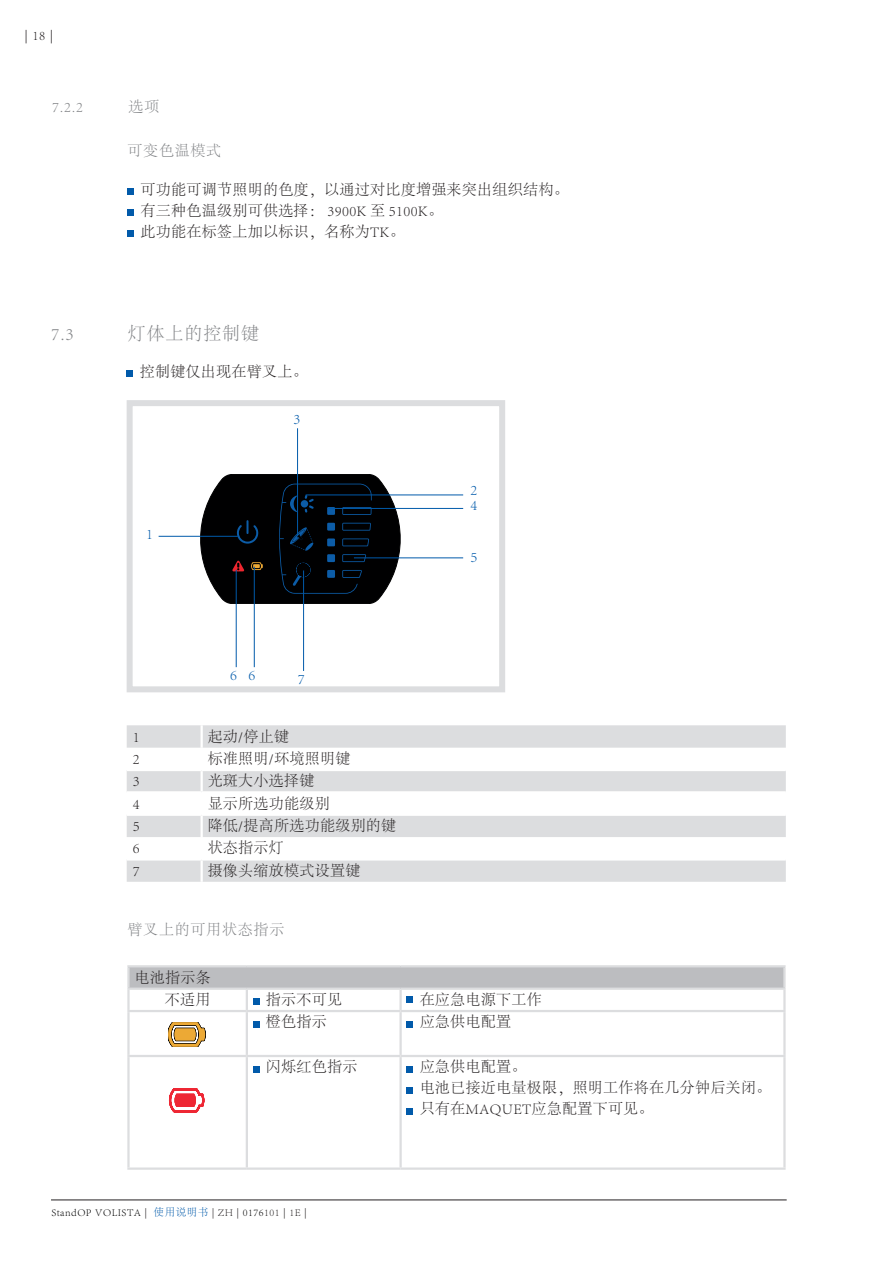
<style>
.page{position:relative;width:893px;height:1263px;background:#fff}
.page>*{position:absolute;margin:0;border:0;box-sizing:border-box;transform-origin:0 0}
.t1{font:300 18px "Adobe Song Std";letter-spacing:.05em;color:#808285}
.COPY-roman_10_14pt{font:300 15px "Adobe Song Std";letter-spacing:.02em;color:#231f20}
.LIST-roman_10_14pt{font:300 15px "Adobe Song Std";letter-spacing:.02em;color:#231f20}
.HEADLINE02_10_14pt_g{font:300 15px "Adobe Song Std";letter-spacing:.05em;color:#808285}
.COPY-roman_10_14pt-2{font:300 15px "Adobe Song Std";color:#015aaa}
.HEADLINE03_10_14pt_g{font:300 15px "Adobe Song Std";letter-spacing:.05em;color:#808285}
.t2{font:300 13.5px "Adobe Song Std";color:#231f20}
.t3{font:300 10.5px "Adobe Song Std";letter-spacing:.05em;color:#000}
.s1{color:#231f20}
.s2{color:#015aaa}
</style>
<div class="page">
<hr style="left:51px;top:1199px;width:736px;height:1px;background:#231f20">
<div style="left:128px;top:188px;width:6px;height:7px;background:#015aaa"></div>
<div style="left:128px;top:209px;width:6px;height:7px;background:#015aaa"></div>
<div style="left:128px;top:230px;width:6px;height:7px;background:#015aaa"></div>
<svg style="left:201px;top:474px;width:199px;height:130px;background:#15181c"></svg>
<div style="left:127px;top:400px;width:378px;height:292px;border:6px solid #dcdddf"></div>
<svg style="left:127px;top:371px;width:6px;height:6px"></svg>
<svg style="left:127px;top:725px;width:659px;height:157px;fill:#dcdddf"></svg>
<hr style="left:201px;top:725px;width:2px;height:23px;background:#fff">
<hr style="left:201px;top:748px;width:2px;height:21px;background:#fff">
<hr style="left:127px;top:769px;width:75px;height:2px;background:#fff">
<hr style="left:202px;top:769px;width:584px;height:2px;background:#fff">
<hr style="left:201px;top:771px;width:2px;height:20px;background:#fff">
<hr style="left:127px;top:791px;width:75px;height:2px;background:#fff">
<hr style="left:202px;top:791px;width:584px;height:2px;background:#fff">
<hr style="left:201px;top:793px;width:2px;height:21px;background:#fff">
<hr style="left:127px;top:814px;width:75px;height:2px;background:#fff">
<hr style="left:202px;top:814px;width:584px;height:2px;background:#fff">
<hr style="left:201px;top:816px;width:2px;height:21px;background:#fff">
<hr style="left:201px;top:837px;width:2px;height:21px;background:#fff">
<hr style="left:127px;top:858px;width:75px;height:2px;background:#fff">
<hr style="left:202px;top:858px;width:584px;height:2px;background:#fff">
<hr style="left:201px;top:860px;width:2px;height:22px;background:#fff">
<hr style="left:354px;top:557px;width:109px;height:1px;background:#015aaa">
<hr style="left:328px;top:508px;width:135px;height:1px;background:#015aaa">
<hr style="left:306px;top:495px;width:157px;height:1px;background:#015aaa">
<hr style="left:159px;top:536px;width:79px;height:1px;background:#015aaa">
<hr style="left:297px;top:428px;width:1px;height:108px;background:#015aaa">
<hr style="left:254px;top:567px;width:1px;height:100px;background:#015aaa">
<hr style="left:236px;top:570px;width:1px;height:97px;background:#015aaa">
<div style="left:128px;top:966px;width:656px;height:23px;background:#bcbdc0"></div>
<hr style="left:127px;top:965px;width:120px;height:2px;background:#dcdddf">
<hr style="left:127px;top:967px;width:3px;height:20px;background:#dcdddf">
<hr style="left:247px;top:965px;width:154px;height:2px;background:#dcdddf">
<hr style="left:401px;top:965px;width:385px;height:2px;background:#dcdddf">
<hr style="left:783px;top:967px;width:3px;height:20px;background:#dcdddf">
<hr style="left:127px;top:987px;width:120px;height:3px;background:#dcdddf">
<hr style="left:127px;top:990px;width:3px;height:20px;background:#dcdddf">
<hr style="left:247px;top:987px;width:154px;height:3px;background:#dcdddf">
<hr style="left:246px;top:990px;width:2px;height:20px;background:#dcdddf">
<hr style="left:401px;top:987px;width:385px;height:3px;background:#dcdddf">
<hr style="left:399px;top:990px;width:3px;height:20px;background:#dcdddf">
<hr style="left:783px;top:990px;width:3px;height:20px;background:#dcdddf">
<hr style="left:127px;top:1010px;width:120px;height:2px;background:#dcdddf">
<hr style="left:127px;top:1012px;width:3px;height:43px;background:#dcdddf">
<hr style="left:247px;top:1010px;width:154px;height:2px;background:#dcdddf">
<hr style="left:246px;top:1012px;width:2px;height:43px;background:#dcdddf">
<hr style="left:401px;top:1010px;width:385px;height:2px;background:#dcdddf">
<hr style="left:399px;top:1012px;width:3px;height:43px;background:#dcdddf">
<hr style="left:783px;top:1012px;width:3px;height:43px;background:#dcdddf">
<hr style="left:127px;top:1055px;width:120px;height:2px;background:#dcdddf">
<hr style="left:127px;top:1057px;width:3px;height:110px;background:#dcdddf">
<hr style="left:247px;top:1055px;width:154px;height:2px;background:#dcdddf">
<hr style="left:246px;top:1057px;width:2px;height:110px;background:#dcdddf">
<hr style="left:401px;top:1055px;width:385px;height:2px;background:#dcdddf">
<hr style="left:399px;top:1057px;width:3px;height:110px;background:#dcdddf">
<hr style="left:783px;top:1057px;width:3px;height:110px;background:#dcdddf">
<hr style="left:127px;top:1167px;width:120px;height:3px;background:#dcdddf">
<hr style="left:247px;top:1167px;width:154px;height:3px;background:#dcdddf">
<hr style="left:401px;top:1167px;width:385px;height:3px;background:#dcdddf">
<svg style="left:253px;top:999px;width:6px;height:6px"></svg>
<div style="left:407px;top:996px;width:6px;height:7px;background:#015aaa"></div>
<svg style="left:168px;top:1022px;width:37px;height:25px"></svg>
<svg style="left:253px;top:1021px;width:6px;height:6px"></svg>
<svg style="left:407px;top:1021px;width:6px;height:6px"></svg>
<svg style="left:169px;top:1088px;width:35px;height:24px"></svg>
<svg style="left:253px;top:1066px;width:6px;height:6px"></svg>
<svg style="left:407px;top:1066px;width:6px;height:6px"></svg>
<svg style="left:407px;top:1087px;width:6px;height:6px"></svg>
<svg style="left:407px;top:1108px;width:6px;height:6px"></svg>
<hr style="left:303px;top:570px;width:1px;height:101px;background:#015aaa">
<p class="t2" style="left:24px;top:28px;width:30px">| 18 |</p>
<p class="HEADLINE02_10_14pt_g" style="left:52px;top:99px;width:32px">7.2.2</p>
<p class="HEADLINE02_10_14pt_g" style="left:129px;top:99px;width:32px">选项</p>
<p class="HEADLINE03_10_14pt_g" style="left:128px;top:143px;width:95px">可变色温模式</p>
<p class="COPY-roman_10_14pt" style="left:141px;top:181px;width:430px">可功能可调节照明的色度，以通过对比度增强来突出组织结构。</p>
<p class="COPY-roman_10_14pt" style="left:141px;top:202px;width:304px">有三种色温级别可供选择： 3900K 至 5100K。</p>
<p class="COPY-roman_10_14pt" style="left:141px;top:223px;width:266px">此功能在标签上加以标识，名称为TK。</p>
<p class="t1" style="left:51px;top:324px;width:24px">7.3</p>
<p class="t1" style="left:128px;top:324px;width:133px">灯体上的控制键</p>
<p class="COPY-roman_10_14pt" style="left:140px;top:363px;width:170px">控制键仅出现在臂叉上。</p>
<p class="COPY-roman_10_14pt-2" style="left:146px;top:526px;width:8px">1</p>
<p class="COPY-roman_10_14pt-2" style="left:294px;top:410px;width:8px">3</p>
<p class="COPY-roman_10_14pt-2" style="left:230px;top:667px;width:8px">6</p>
<p class="COPY-roman_10_14pt-2" style="left:248px;top:667px;width:8px">6</p>
<p class="COPY-roman_10_14pt-2" style="left:298px;top:670px;width:8px">7</p>
<p class="LIST-roman_10_14pt" style="left:133px;top:728px;width:8px">1</p>
<p class="LIST-roman_10_14pt" style="left:208px;top:728px;width:83px">起动/停止键</p>
<p class="LIST-roman_10_14pt" style="left:133px;top:750px;width:8px">2</p>
<p class="LIST-roman_10_14pt" style="left:208px;top:750px;width:144px">标准照明/环境照明键</p>
<p class="LIST-roman_10_14pt" style="left:133px;top:773px;width:8px">3</p>
<p class="LIST-roman_10_14pt" style="left:208px;top:773px;width:108px">光斑大小选择键</p>
<p class="LIST-roman_10_14pt" style="left:133px;top:795px;width:8px">4</p>
<p class="LIST-roman_10_14pt" style="left:208px;top:795px;width:124px">显示所选功能级别</p>
<p class="LIST-roman_10_14pt" style="left:133px;top:817px;width:8px">5</p>
<p class="LIST-roman_10_14pt" style="left:208px;top:817px;width:190px">降低/提高所选功能级别的键</p>
<p class="LIST-roman_10_14pt" style="left:133px;top:840px;width:8px">6</p>
<p class="LIST-roman_10_14pt" style="left:208px;top:840px;width:78px">状态指示灯</p>
<p class="LIST-roman_10_14pt" style="left:133px;top:862px;width:8px">7</p>
<p class="LIST-roman_10_14pt" style="left:208px;top:862px;width:154px">摄像头缩放模式设置键</p>
<p class="COPY-roman_10_14pt-2" style="left:471px;top:481px;width:8px">2</p>
<p class="COPY-roman_10_14pt-2" style="left:471px;top:496px;width:8px">4</p>
<p class="COPY-roman_10_14pt-2" style="left:471px;top:549px;width:8px">5</p>
<p class="HEADLINE02_10_14pt_g" style="left:128px;top:921px;width:158px">臂叉上的可用状态指示</p>
<p class="COPY-roman_10_14pt" style="left:134px;top:969px;width:78px">电池指示条</p>
<p class="COPY-roman_10_14pt" style="left:165px;top:991px;width:47px">不适用</p>
<p class="COPY-roman_10_14pt" style="left:266px;top:991px;width:78px">指示不可见</p>
<p class="COPY-roman_10_14pt" style="left:420px;top:991px;width:124px">在应急电源下工作</p>
<p class="COPY-roman_10_14pt" style="left:266px;top:1014px;width:62px">橙色指示</p>
<p class="COPY-roman_10_14pt" style="left:420px;top:1014px;width:93px">应急供电配置</p>
<p class="COPY-roman_10_14pt" style="left:266px;top:1059px;width:93px">闪烁红色指示</p>
<p class="COPY-roman_10_14pt" style="left:420px;top:1059px;width:108px">应急供电配置。</p>
<p class="COPY-roman_10_14pt" style="left:420px;top:1080px;width:353px">电池已接近电量极限，照明工作将在几分钟后关闭。</p>
<p class="COPY-roman_10_14pt" style="left:420px;top:1101px;width:235px">只有在MAQUET应急配置下可见。</p>
<p class="t3" style="left:51px;top:1207px;width:257px">StandOP VOLISTA <span class="s1">|</span> <span class="s2">使用说明书</span> <span class="s1">| ZH |</span> 0176<span class="s1">101 | 1E |</span></p>
</div>
